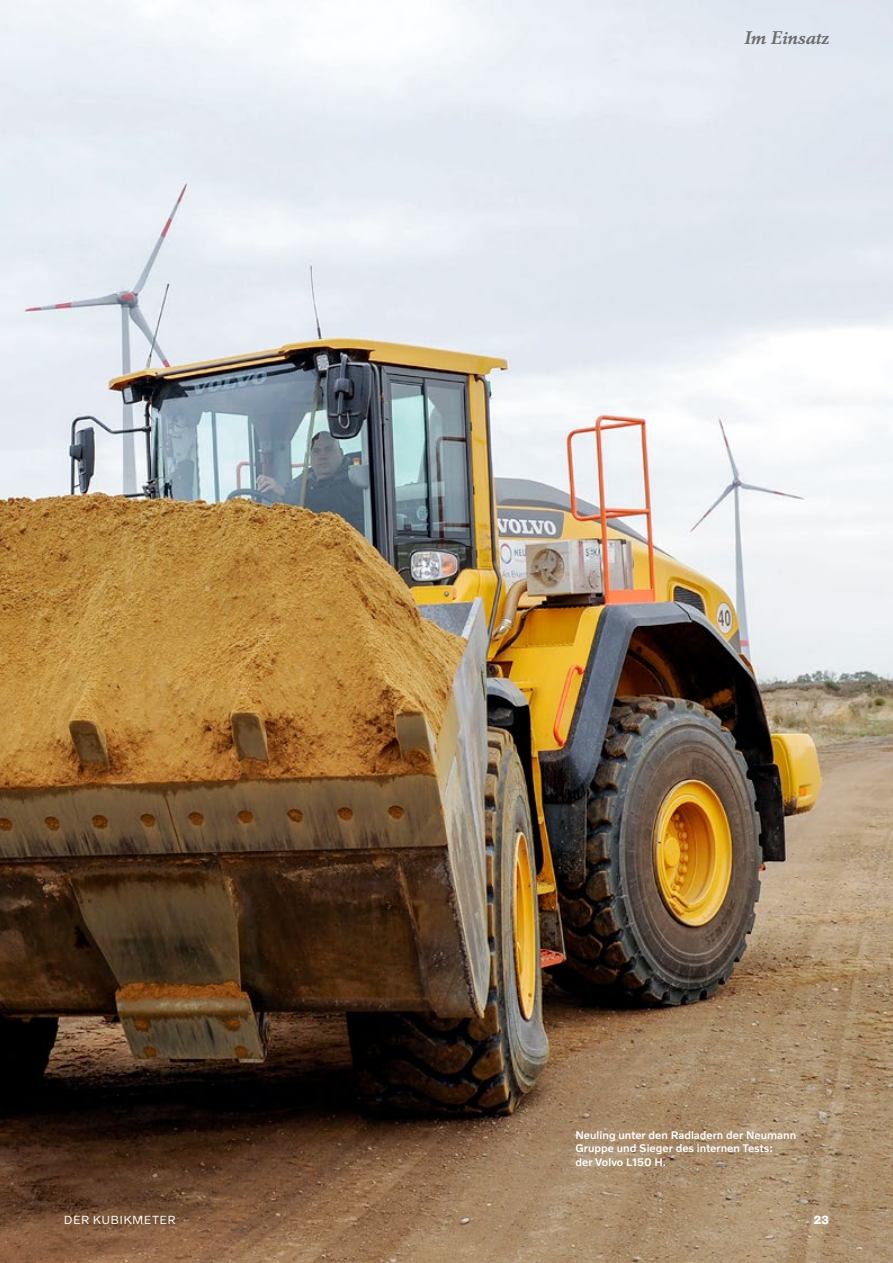
<style>
.page{position:relative;width:893px;height:1263px;background:#fff}
.page>*{position:absolute;margin:0;border:0;box-sizing:border-box;transform-origin:0 0}
.t1{font:italic 700 18px "Volvo Serif Pro";color:#6e6e6e}
.t2{font:12px "Volvo Novum";letter-spacing:.035em;color:#fff}
.t3{font:700 12px "Volvo Novum";color:#fff}
.t4{font:500 11.25px/13.5px "Volvo Novum";color:#fff}
</style>
<div class="page">
<img style="left:0;top:0;width:893px;height:1263px">
<h1 class="t1" style="left:744px;top:27px;width:86px">Im Einsatz</h1>
<p class="t4" style="left:575px;top:1128px;width:222px">Neuling unter den Radladern der Neumann<br>Gruppe und Sieger des internen Tests:<br>der Volvo L150 H.</p>
<p class="t2" style="left:64px;top:1212px;width:113px">DER KUBIKMETER</p>
<p class="t3" style="left:814px;top:1212px;width:17px">23</p>
</div>
